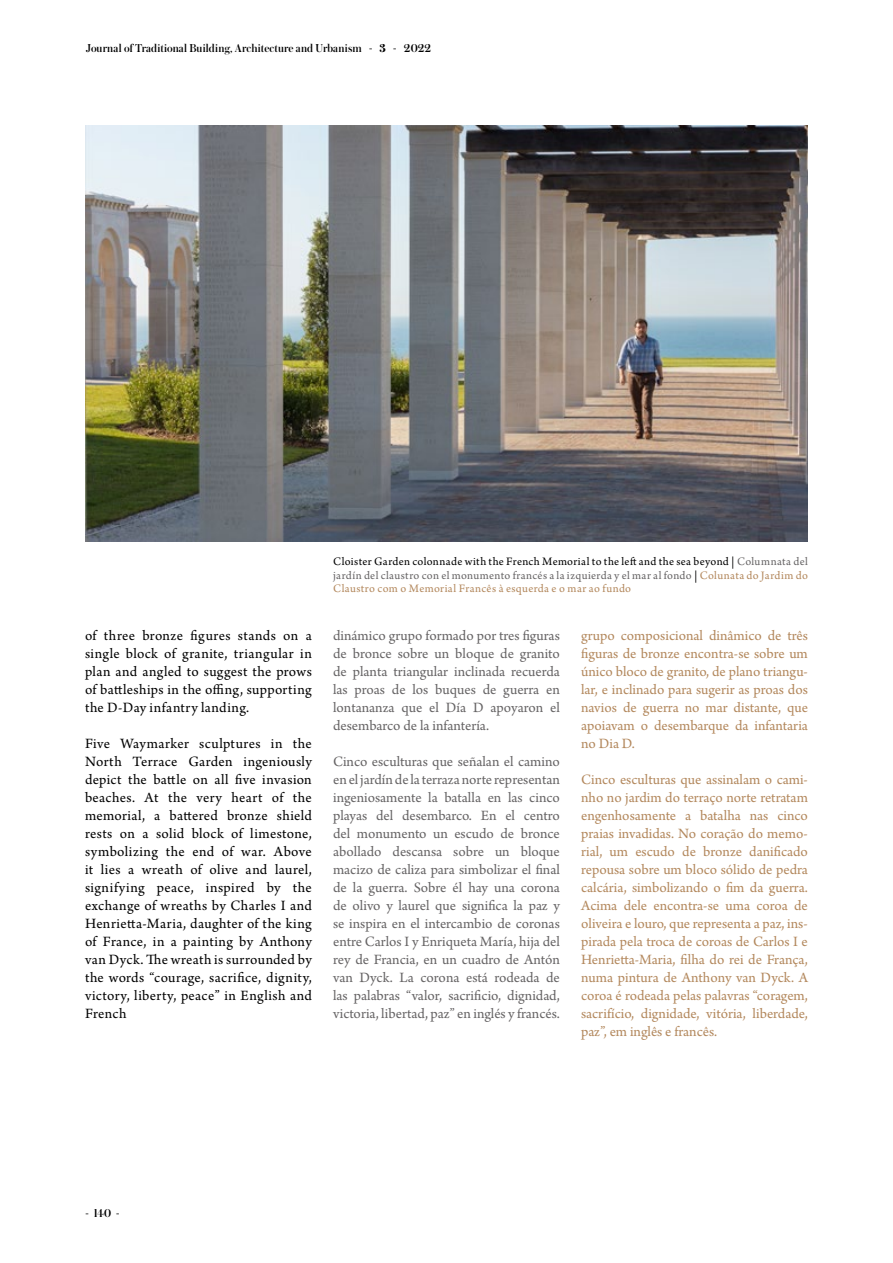
<style>
.page{position:relative;width:893px;height:1263px;background:#fff}
.page>*{position:absolute;margin:0;border:0;box-sizing:border-box;transform-origin:0 0}
.t1{font:15px/18px "Arno Pro";letter-spacing:-.005em;color:#b3885d;text-align:justify}
.t2{font:15px/18px "Arno Pro";letter-spacing:-.005em;color:#666465;text-align:justify}
.t3{font:15px/18px "Arno Pro";letter-spacing:.025em;color:#000;text-align:justify}
.t4{font:12px/13.5px "Arno Pro";letter-spacing:.03em;color:#666465;text-align:justify}
.t5{font:500 12px "Austin";letter-spacing:.015em;color:#000}
.s1{font-weight:700}
.s2{color:#000}
.s3{color:#b3885d}
</style>
<div class="page">
<img style="left:85px;top:126px;width:723px;height:416px">
<p class="t5" style="left:86px;top:40px;width:347px">Journal of Traditional Building, Architecture and Urbanism - <span class="s1">3</span> - 2022</p>
<p class="t3" style="left:85px;top:627px;width:228px">of three bronze figures stands on a single block of granite, triangular in plan and angled to suggest the prows of battleships in the offing, supporting the D-Day infantry landing.</p>
<p class="t3" style="left:85px;top:735px;width:228px">Five Waymarker sculptures in the North Terrace Garden ingeniously depict the battle on all five invasion beaches. At the very heart of the memorial, a battered bronze shield rests on a solid block of limestone, symbolizing the end of war. Above it lies a wreath of olive and laurel, signifying peace, inspired by the exchange of wreaths by Charles I and Henrietta-Maria, daughter of the king of France, in a painting by Anthony van Dyck. The wreath is surrounded by the words “courage, sacrifice, dignity, victory, liberty, peace” in English and French</p>
<p class="t4" style="left:333px;top:556px;width:476px"><span class="s2">Cloister Garden colonnade with the French Memorial to the left and the sea beyond |</span> Columnata del jardín del claustro con el monumento francés a la izquierda y el mar al fondo <span class="s2">|</span> <span class="s3">Colunata do Jardim do Claustro com o Memorial Francês à esquerda e o mar ao fundo</span></p>
<p class="t2" style="left:333px;top:627px;width:228px">dinámico grupo formado por tres figuras de bronce sobre un bloque de granito de planta triangular inclinada recuerda las proas de los buques de guerra en lontananza que el Día D apoyaron el desembarco de la infantería.</p>
<p class="t2" style="left:333px;top:753px;width:228px">Cinco esculturas que señalan el camino en el jardín de la terraza norte representan ingeniosamente la batalla en las cinco playas del desembarco. En el centro del monumento un escudo de bronce abollado descansa sobre un bloque macizo de caliza para simbolizar el final de la guerra. Sobre él hay una corona de olivo y laurel que significa la paz y se inspira en el intercambio de coronas entre Carlos I y Enriqueta María, hija del rey de Francia, en un cuadro de Antón van Dyck. La corona está rodeada de las palabras “valor, sacrificio, dignidad, victoria, libertad, paz” en inglés y francés.</p>
<p class="t1" style="left:581px;top:627px;width:228px">grupo composicional dinâmico de três figuras de bronze encontra-se sobre um único bloco de granito, de plano triangu&shy;lar, e inclinado para sugerir as proas dos navios de guerra no mar distante, que apoiavam o desembarque da infantaria no Dia D.</p>
<p class="t1" style="left:581px;top:771px;width:228px">Cinco esculturas que assinalam o cami&shy;nho no jardim do terraço norte retratam engenhosamente a batalha nas cinco praias invadidas. No coração do memo&shy;rial, um escudo de bronze danificado repousa sobre um bloco sólido de pedra calcária, simbolizando o fim da guerra.<br>Acima dele encontra-se uma coroa de oliveira e louro, que representa a paz, ins&shy;pirada pela troca de coroas de Carlos I e Henrietta-Maria, filha do rei de França, numa pintura de Anthony van Dyck. A coroa é rodeada pelas palavras “coragem, sacrifício, dignidade, vitória, liberdade, paz”, em inglês e francês.</p>
<p class="t5" style="left:85px;top:1205px;width:36px">- 140 -</p>
</div>
